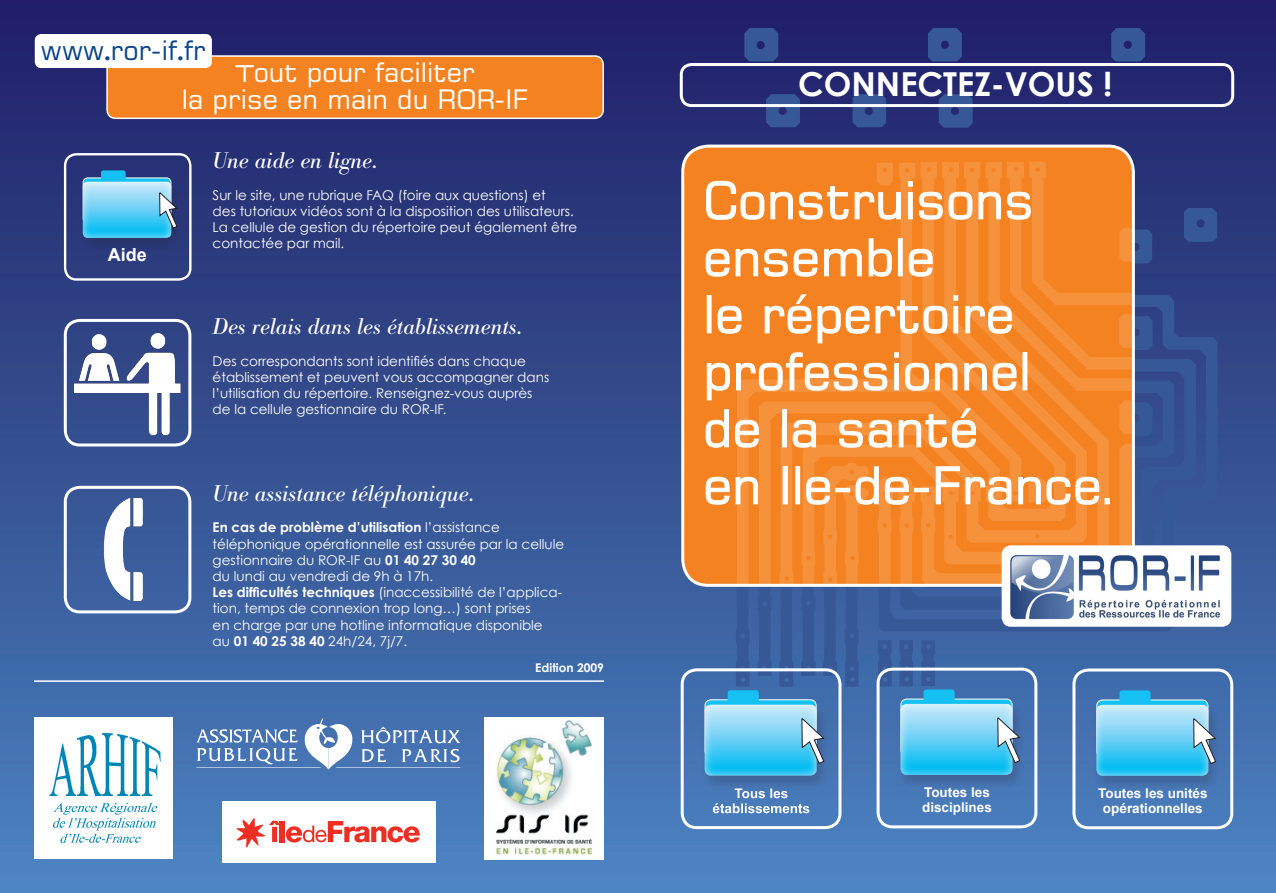
<style>
.page{position:relative;width:1276px;height:893px;background:#fff}
.page>*{position:absolute;margin:0;border:0;box-sizing:border-box;transform-origin:0 0}
.t1{font:51px "Square 721 BT";color:#fff}
.t2{font:700 33px "Century Gothic";color:#fff}
.t3{font:27px "Square 721 BT";color:#fff}
.t4{font:27px "Square 721 BT";color:#0c4589}
.t5{font:italic 22.5px "Bodoni BE";color:#fff}
.t6{font:700 18px "Arial";color:#fff}
.t7{font:13.5px/16.2px "Century Gothic";color:#fff}
.t8{font:700 13.5px "Arial";color:#fff}
.t9{font:700 13.5px "Century Gothic";color:#fff}
.t10{font:700 12px "Century Gothic";color:#fff}
.s1{font-family:"Book Antiqua";font-weight:700}
.s2{font-family:"Acens"}
.s3{font-weight:400}
.s4{font-weight:700}
</style>
<div class="page">
<div style="left:0;top:0;width:1276px;height:893px;background:linear-gradient(to bottom,#1f1d64,#4c84c1)"></div>
<img style="left:684px;top:6px;width:549px;height:143px">
<img style="left:723px;top:149px;width:517px;height:553px">
<div style="left:107px;top:56px;width:496px;height:62px;background:#f58220;border-radius:9px"></div>
<div style="left:106px;top:55px;width:498px;height:64px;border:2px solid #fff;border-radius:9px"></div>
<img style="left:65px;top:320px;width:125px;height:125px">
<div style="left:64px;top:319px;width:127px;height:127px;border:3px solid #fff;border-radius:15px"></div>
<img style="left:66px;top:487px;width:124px;height:125px">
<div style="left:64px;top:486px;width:127px;height:127px;border:3px solid #fff;border-radius:15px"></div>
<div style="left:64px;top:153px;width:127px;height:128px;border:2px solid #fff;border-radius:11px"></div>
<div style="left:101px;top:170px;width:25px;height:18px;background:#15c0f2;border-radius:2px"></div>
<div style="left:79px;top:181px;width:111px;height:78px;background:#231f20;opacity:.2"></div>
<div style="left:81px;top:179px;width:91px;height:59px;background:#fff;opacity:.75"></div>
<svg style="left:159px;top:192px;width:19px;height:37px"></svg>
<hr style="left:34px;top:680px;width:570px;height:2px;background:#fff">
<div style="left:35px;top:34px;width:177px;height:34px;background:#fff;border-radius:6px"></div>
<div style="left:680px;top:668px;width:161px;height:161px;border:3px solid #fff;border-radius:15px"></div>
<div style="left:705px;top:699px;width:111px;height:58px;border:1px solid #fff;border-radius:6px"></div>
<div style="left:727px;top:690px;width:32px;height:23px;background:#15c0f2;border-radius:3px"></div>
<div style="left:701px;top:704px;width:133px;height:93px;background:#231f20;opacity:.2"></div>
<div style="left:702px;top:702px;width:114px;height:74px;background:#fff;opacity:.75"></div>
<svg style="left:713px;top:788px;width:96px;height:25px;background:#7399c9"></svg>
<svg style="left:801px;top:717px;width:24px;height:48px"></svg>
<div style="left:876px;top:668px;width:161px;height:160px;border:3px solid #fff;border-radius:15px"></div>
<div style="left:900px;top:699px;width:112px;height:57px;border:1px solid #fff;border-radius:6px"></div>
<div style="left:923px;top:689px;width:31px;height:23px;background:#15c0f2;border-radius:3px"></div>
<div style="left:896px;top:703px;width:134px;height:93px;background:#231f20;opacity:.2"></div>
<div style="left:898px;top:701px;width:114px;height:74px;background:#fff;opacity:.75"></div>
<svg style="left:996px;top:716px;width:25px;height:48px"></svg>
<div style="left:1072px;top:668px;width:161px;height:161px;border:3px solid #fff;border-radius:15px"></div>
<div style="left:1096px;top:700px;width:112px;height:57px;border:1px solid #fff;border-radius:6px"></div>
<div style="left:1119px;top:690px;width:31px;height:23px;background:#15c0f2;border-radius:3px"></div>
<div style="left:1092px;top:704px;width:134px;height:93px;background:#231f20;opacity:.2"></div>
<div style="left:1094px;top:702px;width:114px;height:74px;background:#fff;opacity:.75"></div>
<svg style="left:1192px;top:717px;width:25px;height:48px"></svg>
<div style="left:680px;top:63px;width:554px;height:44px;border:3px solid #fff;border-radius:10px"></div>
<img style="left:683px;top:146px;width:450px;height:439px">
<div style="left:681px;top:145px;width:454px;height:442px;border:3px solid #fff;border-radius:26px"></div>
<svg style="left:705px;top:180px;width:196px;height:40px;background:#f6923d"></svg>
<div style="left:908px;top:192px;width:4px;height:27px;border:1px solid #fff"></div>
<svg style="left:908px;top:181px;width:4px;height:6px"></svg>
<svg style="left:918px;top:191px;width:113px;height:29px;background:#f7a055"></svg>
<svg style="left:705px;top:248px;width:157px;height:29px;background:#f69949"></svg>
<svg style="left:868px;top:238px;width:24px;height:39px"></svg>
<div style="left:898px;top:238px;width:4px;height:38px;border:1px solid #fff"></div>
<svg style="left:908px;top:248px;width:25px;height:29px"></svg>
<div style="left:707px;top:295px;width:4px;height:38px;border:1px solid #fff"></div>
<svg style="left:717px;top:305px;width:25px;height:29px"></svg>
<svg style="left:764px;top:294px;width:194px;height:50px;background:#f6923e"></svg>
<svg style="left:965px;top:305px;width:47px;height:29px"></svg>
<svg style="left:706px;top:352px;width:181px;height:49px;background:#f6933f"></svg>
<svg style="left:894px;top:352px;width:64px;height:39px;background:#f69a4b"></svg>
<svg style="left:964px;top:362px;width:53px;height:29px;background:#f7a157"></svg>
<svg style="left:705px;top:409px;width:54px;height:39px;background:#f6994a"></svg>
<div style="left:782px;top:409px;width:5px;height:38px;border:1px solid #fff"></div>
<svg style="left:792px;top:419px;width:24px;height:29px"></svg>
<svg style="left:838px;top:419px;width:54px;height:29px;background:#f7a35b"></svg>
<svg style="left:898px;top:408px;width:78px;height:40px;background:#f69b4d"></svg>
<svg style="left:705px;top:476px;width:53px;height:29px;background:#f69d51"></svg>
<div style="left:795px;top:466px;width:5px;height:38px;border:1px solid #fff"></div>
<svg style="left:806px;top:476px;width:24px;height:29px"></svg>
<div style="left:835px;top:488px;width:15px;height:4px;border:1px solid #fff"></div>
<svg style="left:855px;top:466px;width:54px;height:39px;background:#f69c4f"></svg>
<div style="left:914px;top:488px;width:15px;height:4px;border:1px solid #fff"></div>
<svg style="left:935px;top:466px;width:77px;height:39px;background:#f69b4d"></svg>
<svg style="left:1018px;top:476px;width:91px;height:29px;background:#f79f54"></svg>
<div style="left:222px;top:801px;width:213px;height:62px;background:#fff"></div>
<svg style="left:236px;top:818px;width:44px;height:30px"></svg>
<div style="left:279px;top:821px;width:5px;height:21px;background:#ee2e22"></div>
<svg style="left:286px;top:821px;width:134px;height:21px"></svg>
<img style="left:484px;top:718px;width:120px;height:141px">
<div style="left:34px;top:718px;width:138px;height:141px;background:#fff"></div>
<svg style="left:53px;top:803px;width:104px;height:40px"></svg>
<svg style="left:49px;top:733px;width:112px;height:63px"></svg>
<img style="left:1005px;top:549px;width:222px;height:74px">
<div style="left:1001px;top:545px;width:230px;height:82px;border:3px solid #fff;border-radius:8px"></div>
<svg style="left:196px;top:718px;width:264px;height:52px;background:#6e90c2"></svg>
<p class="t4" style="left:41px;top:33px;width:166px">www<span class="s1">.</span>ror-if<span class="s1">.</span>fr</p>
<p class="t3" style="left:235px;top:55px;width:241px"><span class="s2">T</span>out pour faciliter</p>
<p class="t3" style="left:182px;top:82px;width:348px">la prise en main du ROR-IF</p>
<p class="t6" style="left:108px;top:243px;width:41px">Aide</p>
<p class="t5" style="left:213px;top:148px;width:166px">Une aide en ligne.</p>
<p class="t7" style="left:213px;top:187px;width:366px">Sur le site, une rubrique FAQ (foire aux questions) et<br>des tutoriaux vidéos sont à la disposition des utilisateurs.<br>La cellule de gestion du répertoire peut également être contactée par mail.</p>
<p class="t5" style="left:213px;top:314px;width:311px">Des relais dans les établissements.</p>
<p class="t7" style="left:213px;top:352px;width:338px">Des correspondants sont identifiés dans chaque établissement et peuvent vous accompagner dans l’utilisation du répertoire. Renseignez-vous auprès de la cellule gestionnaire du ROR-IF.</p>
<p class="t5" style="left:213px;top:481px;width:263px">Une assistance téléphonique.</p>
<p class="t9" style="left:213px;top:519px;width:289px">En cas de problème d’utilisation <span class="s3">l’assistance</span></p>
<p class="t7" style="left:213px;top:535px;width:353px">téléphonique opérationnelle est assurée par la cellule gestionnaire du ROR-IF au <span class="s4">01 40 27 30 40</span></p>
<p class="t7" style="left:213px;top:568px;width:222px">du lundi au vendredi de 9h à 17h.</p>
<p class="t7" style="left:213px;top:584px;width:351px"><span class="s4">Les difficultés techniques</span> (inaccessibilité de l’applica&shy;tion, temps de connexion trop long…) sont prises</p>
<p class="t7" style="left:213px;top:616px;width:331px">en charge par une hotline informatique disponible</p>
<p class="t7" style="left:213px;top:633px;width:196px">au <span class="s4">01 40 25 38 40</span> 24h/24, 7j/7.</p>
<p class="t10" style="left:535px;top:660px;width:70px">Edition 2009</p>
<p class="t2" style="left:798px;top:64px;width:316px">connectez-vous !</p>
<p class="t1" style="left:703px;top:168px;width:332px">Construisons</p>
<p class="t1" style="left:703px;top:225px;width:233px">ensemble</p>
<p class="t1" style="left:703px;top:282px;width:313px">le répertoire</p>
<p class="t1" style="left:703px;top:339px;width:329px">professionnel</p>
<p class="t1" style="left:703px;top:396px;width:277px">de la santé</p>
<p class="t1" style="left:703px;top:453px;width:417px">en Ile-de-France.</p>
<p class="t1" style="left:785px;top:282px;width:30px">e</p>
<p class="t8" style="left:924px;top:784px;width:67px">Toutes les</p>
<p class="t8" style="left:922px;top:799px;width:71px">disciplines</p>
<p class="t8" style="left:1098px;top:785px;width:111px">Toutes les unités</p>
<p class="t8" style="left:1103px;top:800px;width:101px">opérationnelles</p>
</div>
